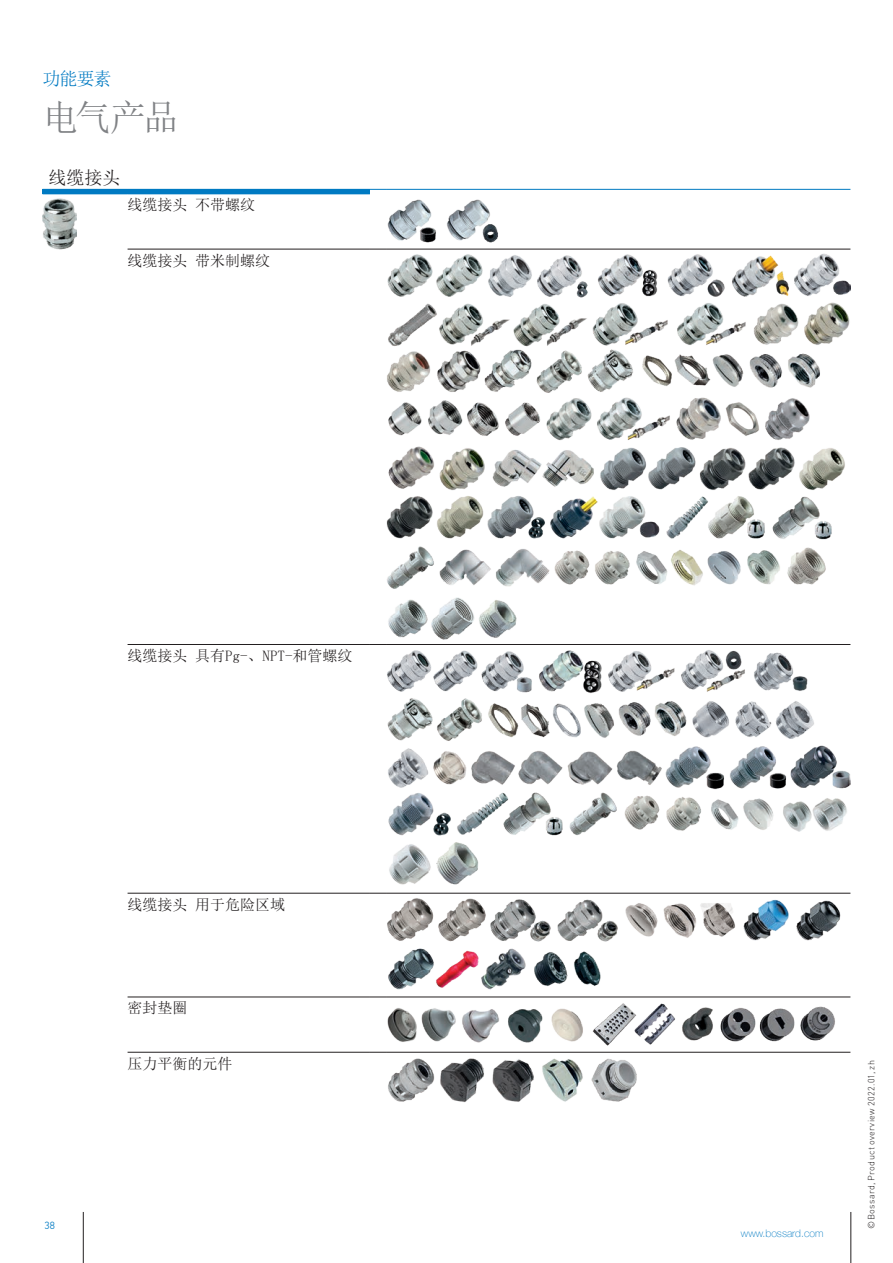
<style>
.page{position:relative;width:893px;height:1263px;background:#fff}
.page>*{position:absolute;margin:0;border:0;box-sizing:border-box;transform-origin:0 0}
.t1{font:36px "N Sim Sun";color:#808285}
.t2{font:18px "Sim Sun";color:#007ac2}
.t3{font:18px "Sim Sun";color:#231f20}
.t4{font:15px "Sim Sun";color:#231f20}
.t5{font:100 10.5px "Helvetica Neue LT Com";color:#007ac2}
.t6{font:300 10.5px "PFDIN Text Pro";color:#007ac2}
.t7{font:300 9px "DINOT";letter-spacing:.035em;color:#231f20}
</style>
<div class="page">
<hr style="left:850px;top:1212px;width:1px;height:51px;background:#231f20">
<hr style="left:83px;top:1212px;width:1px;height:51px;background:#231f20">
<div style="left:43px;top:189px;width:327px;height:5px;background:#007ac2"></div>
<svg style="left:370px;top:189px;width:17px;height:1px"></svg>
<hr style="left:387px;top:189px;width:463px;height:1px;background:#007ac2">
<hr style="left:43px;top:194px;width:85px;height:1px;background:#007ac2">
<hr style="left:128px;top:194px;width:242px;height:1px;background:#007ac2">
<hr style="left:128px;top:249px;width:242px;height:1px;background:#231f20">
<svg style="left:370px;top:249px;width:17px;height:1px"></svg>
<hr style="left:387px;top:249px;width:463px;height:1px;background:#231f20">
<hr style="left:128px;top:644px;width:242px;height:1px;background:#231f20">
<svg style="left:370px;top:644px;width:17px;height:1px"></svg>
<hr style="left:387px;top:644px;width:463px;height:1px;background:#231f20">
<hr style="left:128px;top:893px;width:242px;height:1px;background:#231f20">
<svg style="left:370px;top:893px;width:17px;height:1px"></svg>
<hr style="left:387px;top:893px;width:463px;height:1px;background:#231f20">
<hr style="left:128px;top:997px;width:242px;height:1px;background:#231f20">
<svg style="left:370px;top:997px;width:17px;height:1px"></svg>
<hr style="left:387px;top:997px;width:463px;height:1px;background:#231f20">
<hr style="left:128px;top:1052px;width:242px;height:1px;background:#231f20">
<svg style="left:370px;top:1052px;width:17px;height:1px"></svg>
<hr style="left:387px;top:1052px;width:463px;height:1px;background:#231f20">
<img style="left:43px;top:198px;width:33px;height:52px">
<img style="left:387px;top:199px;width:111px;height:44px">
<img style="left:387px;top:253px;width:463px;height:387px">
<img style="left:387px;top:650px;width:463px;height:235px">
<img style="left:387px;top:898px;width:454px;height:92px">
<img style="left:387px;top:1003px;width:448px;height:43px">
<img style="left:388px;top:1058px;width:249px;height:45px">
<p class="t2" style="left:43px;top:69px;width:71px">功能要素</p>
<h1 class="t1" style="left:43px;top:99px;width:138px">电气产品</h1>
<p class="t3" style="left:49px;top:168px;width:74px">线缆接头</p>
<p class="t4" style="left:128px;top:197px;width:129px">线缆接头 不带螺纹</p>
<p class="t4" style="left:128px;top:253px;width:144px">线缆接头 带米制螺纹</p>
<p class="t4" style="left:128px;top:648px;width:226px">线缆接头 具有Pg-、NPT-和管螺纹</p>
<p class="t4" style="left:128px;top:897px;width:159px">线缆接头 用于危险区域</p>
<p class="t4" style="left:128px;top:1000px;width:61px">密封垫圈</p>
<p class="t6" style="left:45px;top:1219px;width:12px">38</p>
<p class="t4" style="left:128px;top:1056px;width:106px">压力平衡的元件</p>
<p class="t5" style="left:741px;top:1227px;width:84px">www.bossard.com</p>
<p class="t7" style="left:865px;top:1228px;width:170px;rotate:-90deg">©Bossard, Product overview 2022.01, zh</p>
</div>
